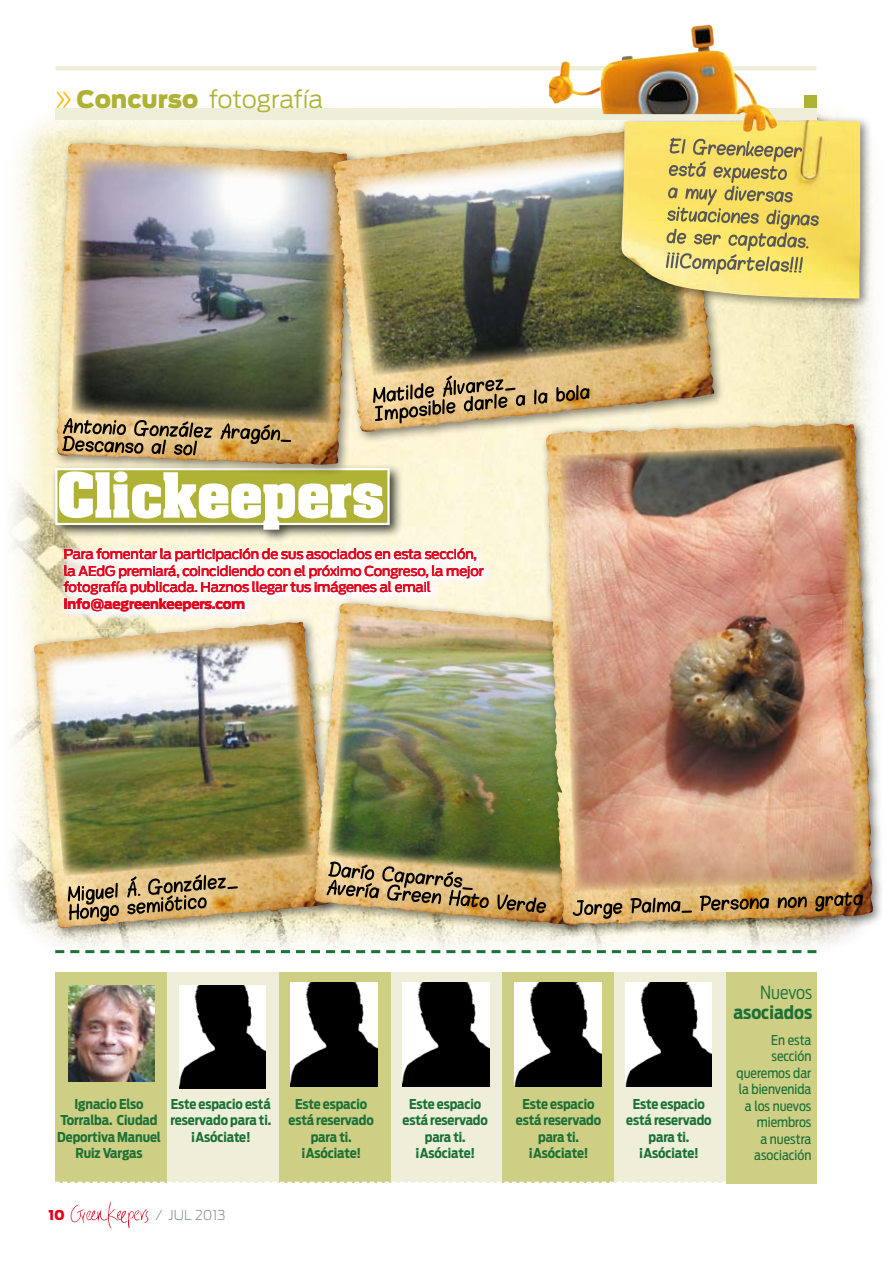
<style>
.page{position:relative;width:893px;height:1263px;background:#fff}
.page>*{position:absolute;margin:0;border:0;box-sizing:border-box;transform-origin:0 0}
.t1{font:700 52.95px "Aaron";color:#fff}
.t2{font:300 24px "Antenna";letter-spacing:-.025em;color:#afb234}
.t3{font:700 18px "Antenna Cond";color:#1b7137}
.t4{font:300 18px "Antenna Cond";color:#1b7137}
.t5{font:700 13.5px/16.5px "Antenna Cond";letter-spacing:-.005em;color:#1b7137;text-align:center}
.t6{font:13.5px/16.5px "Antenna";letter-spacing:-.01em;color:#e2001a}
.t7{font:13.5px/16.5px "Antenna Cond";color:#1b7137;text-align:right}
.t8{font:700 13.5px "Antenna";letter-spacing:-.01em;color:#e2001a}
.t9{font:200 13.5px "Antenna";color:#697c86}
.t10{font:900 13.5px "Antenna";color:#e2001a}
.s1{font-weight:900}
</style>
<div class="page">
<img style="left:70px;top:1201px;width:79px;height:28px">
<div style="left:55px;top:972px;width:761px;height:211px;background:#efefd9"></div>
<img style="left:11px;top:96px;width:862px;height:858px">
<div style="left:50px;top:463px;width:353px;height:80px;background:#000;opacity:.75"></div>
<div style="left:56px;top:469px;width:333px;height:55px;background:#afb234"></div>
<div style="left:55px;top:468px;width:335px;height:57px;border:2px solid #fff"></div>
<div style="left:57px;top:542px;width:437px;height:80px;background:#fff;opacity:.75"></div>
<svg style="left:55px;top:950px;width:761px;height:3px"></svg>
<div style="left:279px;top:972px;width:112px;height:211px;background:#cfce85"></div>
<div style="left:502px;top:972px;width:112px;height:211px;background:#cfce85"></div>
<div style="left:726px;top:972px;width:90px;height:211px;background:#cfce85"></div>
<div style="left:55px;top:972px;width:112px;height:211px;background:#cfce85"></div>
<img style="left:68px;top:985px;width:86px;height:96px">
<img style="left:179px;top:985px;width:87px;height:104px">
<div style="left:28px;top:615px;width:312px;height:324px;background:#000;opacity:.5"></div>
<img style="left:30px;top:621px;width:268px;height:308px">
<img style="left:45px;top:635px;width:262px;height:242px">
<div style="left:50px;top:136px;width:310px;height:340px;background:#000;opacity:.5"></div>
<img style="left:55px;top:143px;width:235px;height:323px">
<img style="left:71px;top:158px;width:256px;height:266px">
<div style="left:327px;top:119px;width:398px;height:324px;background:#000;opacity:.5"></div>
<img style="left:328px;top:126px;width:350px;height:307px">
<img style="left:351px;top:144px;width:339px;height:233px">
<div style="left:307px;top:596px;width:304px;height:340px;background:#000;opacity:.5"></div>
<img style="left:312px;top:602px;width:223px;height:320px">
<img style="left:328px;top:614px;width:212px;height:247px">
<div style="left:615px;top:109px;width:257px;height:201px;background:#000;opacity:.5"></div>
<img style="left:620px;top:116px;width:240px;height:183px">
<div style="left:55px;top:108px;width:761px;height:11px;background:#efefd9"></div>
<div style="left:55px;top:66px;width:761px;height:5px;background:#efefd9"></div>
<svg style="left:57px;top:92px;width:14px;height:16px"></svg>
<div style="left:804px;top:95px;width:12px;height:13px;background:#afb234"></div>
<img style="left:549px;top:25px;width:229px;height:107px">
<svg style="left:62px;top:418px;width:229px;height:37px;background:#ae925f"></svg>
<img style="left:291px;top:982px;width:86px;height:104px">
<img style="left:403px;top:982px;width:86px;height:104px">
<img style="left:514px;top:982px;width:87px;height:104px">
<img style="left:625px;top:982px;width:86px;height:104px">
<svg style="left:666px;top:138px;width:153px;height:136px;background:#d6c363"></svg>
<svg style="left:55px;top:1181px;width:671px;height:2px"></svg>
<div style="left:540px;top:417px;width:344px;height:520px;background:#000;opacity:.5"></div>
<img style="left:541px;top:424px;width:282px;height:503px">
<img style="left:560px;top:445px;width:301px;height:447px">
<img style="left:327px;top:861px;width:219px;height:52px">
<img style="left:573px;top:892px;width:290px;height:27px">
<svg style="left:373px;top:376px;width:216px;height:47px;background:#b89e6e"></svg>
<svg style="left:68px;top:874px;width:170px;height:47px;background:#b29767"></svg>
<h2 class="t2" style="left:77px;top:85px;width:248px"><span class="s1">Concurso</span> fotografía</h2>
<h1 class="t1" style="left:57px;top:450px;width:328px">Clickeepers</h1>
<p class="t6" style="left:64px;top:546px;width:421px">Para fomentar la participación de sus asociados en esta sección, la AEdG premiará, coincidiendo con el próximo Congreso, la mejor fotografía publicada. Haznos llegar tus imágenes al email</p>
<p class="t8" style="left:64px;top:596px;width:183px">info@aegreenkeepers.com</p>
<p class="t5" style="left:57px;top:1096px;width:105px">Ignacio Elso<br>Torralba. Ciudad<br>Deportiva Manuel<br>Ruiz Vargas</p>
<p class="t5" style="left:171px;top:1095px;width:102px">Este espacio está reservado para ti. ¡Asóciate!</p>
<p class="t5" style="left:288px;top:1096px;width:87px">Este espacio está reservado para ti. ¡Asóciate!</p>
<p class="t5" style="left:403px;top:1096px;width:87px">Este espacio está reservado para ti. ¡Asóciate!</p>
<p class="t5" style="left:516px;top:1096px;width:87px">Este espacio está reservado para ti. ¡Asóciate!</p>
<p class="t5" style="left:626px;top:1096px;width:87px">Este espacio está reservado para ti. ¡Asóciate!</p>
<p class="t10" style="left:48px;top:1207px;width:18px">10</p>
<p class="t9" style="left:156px;top:1207px;width:71px">/ JUL 2013</p>
<h3 class="t4" style="left:760px;top:982px;width:53px">Nuevos</h3>
<h3 class="t3" style="left:733px;top:1002px;width:80px">asociados</h3>
<p class="t7" style="left:737px;top:1032px;width:76px">En esta sección queremos dar la bienvenida a los nuevos miembros<br>a nuestra asociación</p>
</div>
